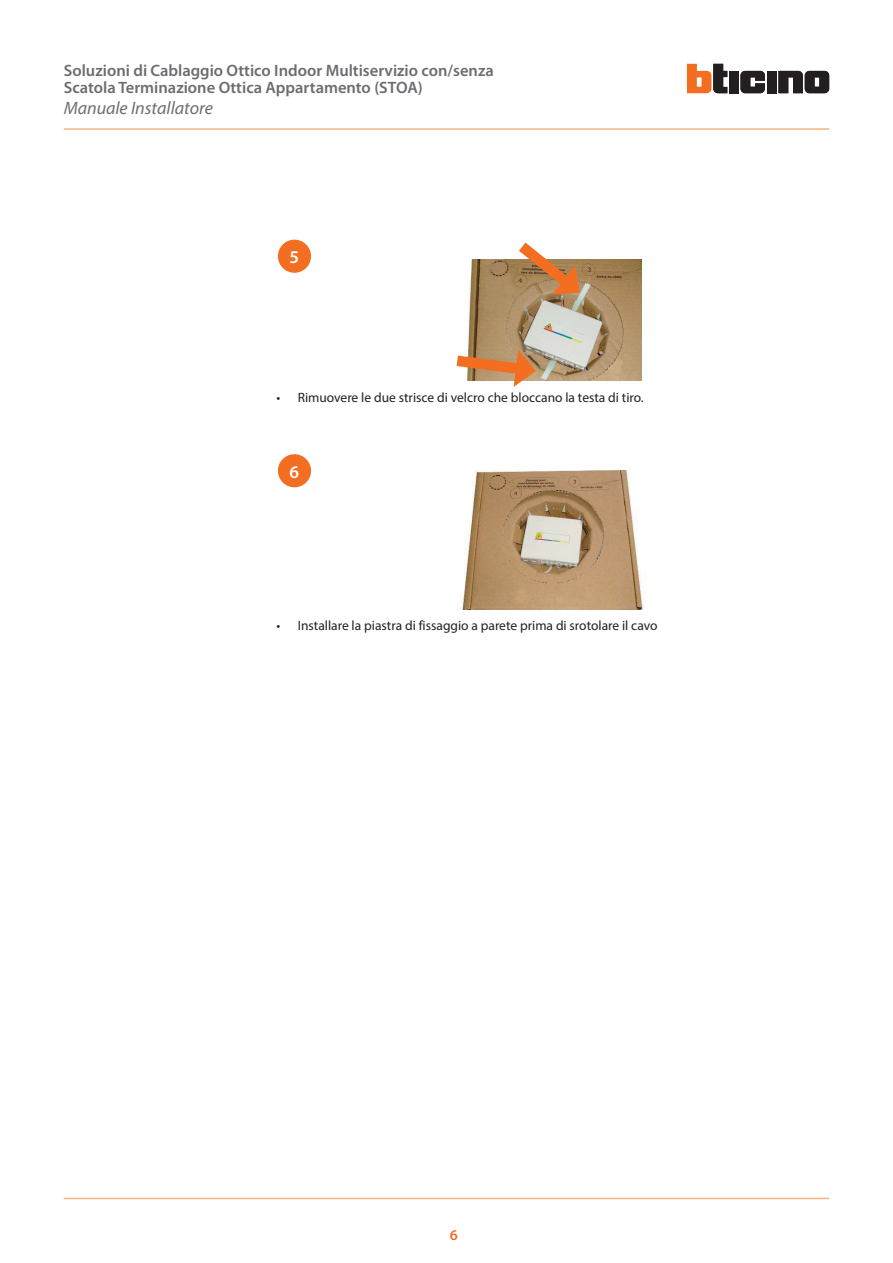
<style>
.page{position:relative;width:893px;height:1263px;background:#fff}
.page>*{position:absolute;margin:0;border:0;box-sizing:border-box;transform-origin:0 0}
.t1{font:italic 18px "Myriad Pro";color:#6c6d70}
.t2{font:600 18px "Myriad Pro";color:#fff}
.t3{font:600 16.5px/16.5px "Myriad Pro";color:#6c6d70}
.t4{font:600 15px "Myriad Pro";color:#f36e21}
.t5{font:13.5px "Myriad Pro";color:#231f20}
</style>
<div class="page">
<svg style="left:740px;top:71px;width:25px;height:22px"></svg>
<div style="left:767px;top:71px;width:10px;height:22px;background:#231f20"></div>
<div style="left:729px;top:71px;width:10px;height:22px;background:#231f20"></div>
<svg style="left:687px;top:64px;width:40px;height:29px"></svg>
<svg style="left:778px;top:71px;width:51px;height:22px"></svg>
<hr style="left:64px;top:128px;width:765px;height:2px;background:#f9b281">
<hr style="left:64px;top:1198px;width:765px;height:1px;background:#f9b281">
<div style="left:277px;top:239px;width:35px;height:35px;background:#f36e21;border-radius:50%"></div>
<div style="left:276px;top:238px;width:37px;height:36px;border:2px solid #fff;border-radius:50%"></div>
<div style="left:277px;top:453px;width:35px;height:35px;background:#f36e21;border-radius:50%"></div>
<div style="left:276px;top:453px;width:37px;height:36px;border:2px solid #fff;border-radius:50%"></div>
<img style="left:468px;top:259px;width:173px;height:122px">
<img style="left:461px;top:471px;width:183px;height:139px">
<svg style="left:507px;top:242px;width:78px;height:58px"></svg>
<svg style="left:456px;top:349px;width:80px;height:38px"></svg>
<p class="t3" style="left:64px;top:63px;width:431px">Soluzioni di Cablaggio Ottico Indoor Multiservizio con/senza<br>Scatola Terminazione Ottica Appartamento (STOA)</p>
<h1 class="t1" style="left:64px;top:97px;width:151px">Manuale Installatore</h1>
<h1 class="t2" style="left:290px;top:247px;width:11px">5</h1>
<p class="t5" style="left:276px;top:390px;width:369px">• Rimuovere le due strisce di velcro che bloccano la testa di tiro.</p>
<h1 class="t2" style="left:290px;top:461px;width:11px">6</h1>
<p class="t5" style="left:276px;top:617px;width:383px">• Installare la piastra di fissaggio a parete prima di srotolare il cavo</p>
<p class="t4" style="left:450px;top:1226px;width:10px">6</p>
</div>
